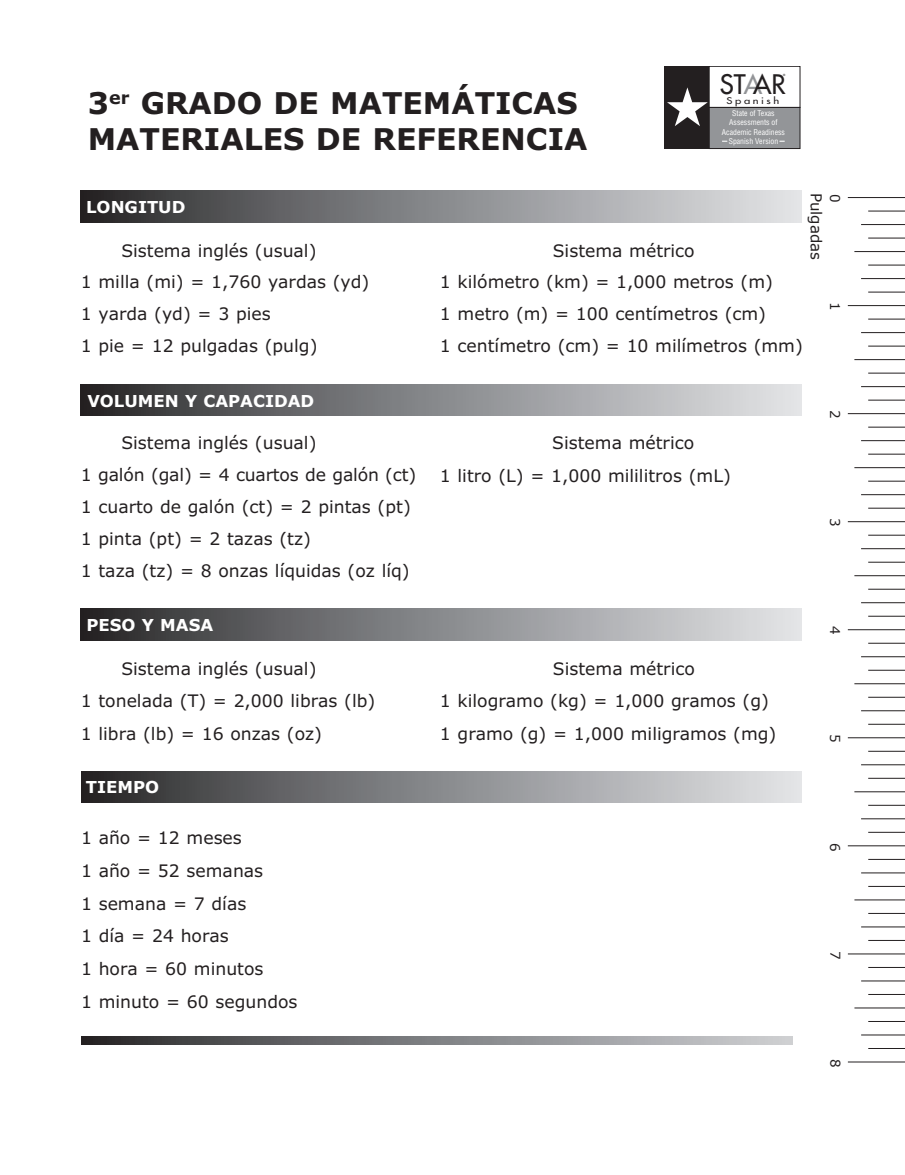
<style>
.page{position:relative;width:905px;height:1175px;background:#fff}
.page>*{position:absolute;margin:0;border:0;box-sizing:border-box;transform-origin:0 0}
.t1{font:700 30px/36px "Verdana";color:#231f20}
.t2{font:26.25px "Futura";letter-spacing:-.04em;color:#231f20}
.t3{font:17.25px/32.7px "Verdana";color:#231f20}
.t4{font:700 16.5px "Verdana";color:#fff}
.t5{font:15px "Verdana";color:#231f20}
.t6{font:13.5px "Verdana";color:#231f20}
.t7{font:9px "Futura";letter-spacing:.23em;color:#231f20;scale:1.25 1}
.t8{font:condensed 7.8px/9.3px "Helvetica";color:#fff;text-align:center}
.t9{font:3px "Helvetica";color:#231f20}
.s1{color:#939598}
</style>
<div class="page">
<div style="left:81px;top:608px;width:720px;height:32px;background:linear-gradient(to right,#2b2a2c,#e5e7ea)"></div>
<div style="left:81px;top:384px;width:720px;height:32px;background:linear-gradient(to right,#2b2a2c,#e5e7ea)"></div>
<div style="left:81px;top:190px;width:720px;height:32px;background:linear-gradient(to right,#2b2a2c,#e5e7ea)"></div>
<div style="left:664px;top:66px;width:46px;height:82px;background:#231f20"></div>
<div style="left:664px;top:66px;width:46px;height:83px;border:1px solid #231f20"></div>
<div style="left:709px;top:66px;width:91px;height:42px;border:1px solid #231f20"></div>
<div style="left:709px;top:107px;width:91px;height:42px;background:#939598;border:1px solid #231f20"></div>
<svg style="left:667px;top:87px;width:40px;height:39px"></svg>
<div style="left:81px;top:771px;width:720px;height:31px;background:linear-gradient(to right,#2b2a2c,#e5e7ea)"></div>
<svg style="left:81px;top:1036px;width:711px;height:8px;background:#7d7e81"></svg>
<hr style="left:847px;top:845px;width:57px;height:1px;background:#231f20">
<hr style="left:868px;top:832px;width:36px;height:1px;background:#231f20">
<hr style="left:868px;top:805px;width:36px;height:1px;background:#231f20">
<hr style="left:868px;top:778px;width:36px;height:1px;background:#231f20">
<hr style="left:868px;top:751px;width:36px;height:1px;background:#231f20">
<hr style="left:861px;top:818px;width:43px;height:1px;background:#231f20">
<hr style="left:861px;top:764px;width:43px;height:1px;background:#231f20">
<hr style="left:854px;top:791px;width:50px;height:1px;background:#231f20">
<hr style="left:868px;top:724px;width:36px;height:1px;background:#231f20">
<hr style="left:868px;top:697px;width:36px;height:1px;background:#231f20">
<hr style="left:868px;top:670px;width:36px;height:1px;background:#231f20">
<hr style="left:868px;top:643px;width:36px;height:1px;background:#231f20">
<hr style="left:861px;top:710px;width:43px;height:1px;background:#231f20">
<hr style="left:861px;top:656px;width:43px;height:1px;background:#231f20">
<hr style="left:854px;top:683px;width:50px;height:1px;background:#231f20">
<hr style="left:868px;top:616px;width:36px;height:1px;background:#231f20">
<hr style="left:868px;top:589px;width:36px;height:1px;background:#231f20">
<hr style="left:868px;top:562px;width:36px;height:1px;background:#231f20">
<hr style="left:868px;top:535px;width:36px;height:1px;background:#231f20">
<hr style="left:861px;top:602px;width:43px;height:1px;background:#231f20">
<hr style="left:861px;top:548px;width:43px;height:1px;background:#231f20">
<hr style="left:854px;top:575px;width:50px;height:1px;background:#231f20">
<hr style="left:868px;top:508px;width:36px;height:1px;background:#231f20">
<hr style="left:868px;top:481px;width:36px;height:1px;background:#231f20">
<hr style="left:868px;top:454px;width:36px;height:1px;background:#231f20">
<hr style="left:868px;top:427px;width:36px;height:1px;background:#231f20">
<hr style="left:861px;top:494px;width:43px;height:1px;background:#231f20">
<hr style="left:861px;top:440px;width:43px;height:1px;background:#231f20">
<hr style="left:854px;top:467px;width:50px;height:1px;background:#231f20">
<hr style="left:868px;top:400px;width:36px;height:1px;background:#231f20">
<hr style="left:868px;top:373px;width:36px;height:1px;background:#231f20">
<hr style="left:868px;top:346px;width:36px;height:1px;background:#231f20">
<hr style="left:868px;top:319px;width:36px;height:1px;background:#231f20">
<hr style="left:861px;top:386px;width:43px;height:1px;background:#231f20">
<hr style="left:861px;top:332px;width:43px;height:1px;background:#231f20">
<hr style="left:854px;top:359px;width:50px;height:1px;background:#231f20">
<hr style="left:868px;top:292px;width:36px;height:1px;background:#231f20">
<hr style="left:868px;top:265px;width:36px;height:1px;background:#231f20">
<hr style="left:868px;top:238px;width:36px;height:1px;background:#231f20">
<hr style="left:868px;top:211px;width:36px;height:1px;background:#231f20">
<hr style="left:861px;top:278px;width:43px;height:1px;background:#231f20">
<hr style="left:861px;top:224px;width:43px;height:1px;background:#231f20">
<hr style="left:854px;top:251px;width:50px;height:1px;background:#231f20">
<hr style="left:847px;top:737px;width:57px;height:1px;background:#231f20">
<hr style="left:847px;top:629px;width:57px;height:1px;background:#231f20">
<hr style="left:847px;top:521px;width:57px;height:1px;background:#231f20">
<hr style="left:847px;top:413px;width:57px;height:1px;background:#231f20">
<hr style="left:847px;top:305px;width:57px;height:1px;background:#231f20">
<hr style="left:847px;top:197px;width:57px;height:1px;background:#231f20">
<hr style="left:847px;top:1061px;width:57px;height:1px;background:#231f20">
<hr style="left:868px;top:1048px;width:36px;height:1px;background:#231f20">
<hr style="left:868px;top:1021px;width:36px;height:1px;background:#231f20">
<hr style="left:868px;top:994px;width:36px;height:1px;background:#231f20">
<hr style="left:868px;top:967px;width:36px;height:1px;background:#231f20">
<hr style="left:861px;top:1034px;width:43px;height:1px;background:#231f20">
<hr style="left:861px;top:980px;width:43px;height:1px;background:#231f20">
<hr style="left:854px;top:1007px;width:50px;height:1px;background:#231f20">
<hr style="left:868px;top:940px;width:36px;height:1px;background:#231f20">
<hr style="left:868px;top:913px;width:36px;height:1px;background:#231f20">
<hr style="left:868px;top:886px;width:36px;height:1px;background:#231f20">
<hr style="left:868px;top:859px;width:36px;height:1px;background:#231f20">
<hr style="left:861px;top:926px;width:43px;height:1px;background:#231f20">
<hr style="left:861px;top:872px;width:43px;height:1px;background:#231f20">
<hr style="left:854px;top:899px;width:50px;height:1px;background:#231f20">
<hr style="left:847px;top:953px;width:57px;height:1px;background:#231f20">
<p class="t1" style="left:88px;top:84px;width:501px">3<sup>er</sup> GRADO DE MATEMÁTICAS<br>MATERIALES DE REFERENCIA</p>
<p class="t2" style="left:719px;top:67px;width:67px">ST<span class="s1">A</span>AR</p>
<p class="t7" style="left:726px;top:95px;width:44px">Spanish</p>
<p class="t9" style="left:783px;top:73px;width:4px">®</p>
<p class="t8" style="left:722px;top:108px;width:64px">State of Texas<br>Assessments of<br>Academic Readiness<br>Spanish Version</p>
<p class="t5" style="left:825px;top:193px;width:69px;rotate:90deg">Pulgadas</p>
<p class="t6" style="left:843px;top:194px;width:10px;rotate:90deg">0</p>
<p class="t4" style="left:86px;top:197px;width:101px">LONGITUD</p>
<p class="t3" style="left:121px;top:233px;width:197px">Sistema inglés (usual)</p>
<p class="t3" style="left:553px;top:233px;width:143px">Sistema métrico</p>
<p class="t3" style="left:81px;top:265px;width:290px">1 milla (mi) = 1,760 yardas (yd)</p>
<p class="t3" style="left:440px;top:265px;width:334px">1 kilómetro (km) = 1,000 metros (m)</p>
<p class="t3" style="left:81px;top:297px;width:191px">1 yarda (yd) = 3 pies</p>
<p class="t3" style="left:440px;top:297px;width:328px">1 metro (m) = 100 centímetros (cm)</p>
<p class="t3" style="left:81px;top:329px;width:238px">1 pie = 12 pulgadas (pulg)</p>
<p class="t3" style="left:440px;top:329px;width:364px">1 centímetro (cm) = 10 milímetros (mm)</p>
<p class="t4" style="left:87px;top:390px;width:228px">VOLUMEN Y CAPACIDAD</p>
<p class="t3" style="left:121px;top:426px;width:197px">Sistema inglés (usual)</p>
<p class="t3" style="left:552px;top:426px;width:143px">Sistema métrico</p>
<p class="t3" style="left:81px;top:458px;width:337px">1 galón (gal) = 4 cuartos de galón (ct)</p>
<p class="t3" style="left:440px;top:459px;width:292px">1 litro (L) = 1,000 mililitros (mL)</p>
<p class="t3" style="left:81px;top:490px;width:331px;line-height:31.8px">1 cuarto de galón (ct) = 2 pintas (pt)<br>1 pinta (pt) = 2 tazas (tz)<br>1 taza (tz) = 8 onzas líquidas (oz líq)</p>
<p class="t4" style="left:86px;top:614px;width:128px">PESO Y MASA</p>
<p class="t3" style="left:121px;top:651px;width:197px">Sistema inglés (usual)</p>
<p class="t3" style="left:553px;top:651px;width:143px">Sistema métrico</p>
<p class="t3" style="left:81px;top:684px;width:296px">1 tonelada (T) = 2,000 libras (lb)</p>
<p class="t3" style="left:440px;top:684px;width:330px">1 kilogramo (kg) = 1,000 gramos (g)</p>
<p class="t3" style="left:81px;top:716px;width:243px">1 libra (lb) = 16 onzas (oz)</p>
<p class="t3" style="left:440px;top:716px;width:338px">1 gramo (g) = 1,000 miligramos (mg)</p>
<p class="t4" style="left:86px;top:777px;width:75px">TIEMPO</p>
<p class="t3" style="left:81px;top:821px;width:218px">1 año = 12 meses<br>1 año = 52 semanas<br>1 semana = 7 días<br>1 día = 24 horas<br>1 hora = 60 minutos<br>1 minuto = 60 segundos</p>
<p class="t6" style="left:843px;top:302px;width:10px;rotate:90deg">1</p>
<p class="t6" style="left:843px;top:410px;width:10px;rotate:90deg">2</p>
<p class="t6" style="left:843px;top:518px;width:10px;rotate:90deg">3</p>
<p class="t6" style="left:843px;top:626px;width:10px;rotate:90deg">4</p>
<p class="t6" style="left:843px;top:734px;width:10px;rotate:90deg">5</p>
<p class="t6" style="left:843px;top:842px;width:10px;rotate:90deg">6</p>
<p class="t6" style="left:843px;top:950px;width:10px;rotate:90deg">7</p>
<p class="t6" style="left:843px;top:1058px;width:10px;rotate:90deg">8</p>
</div>
